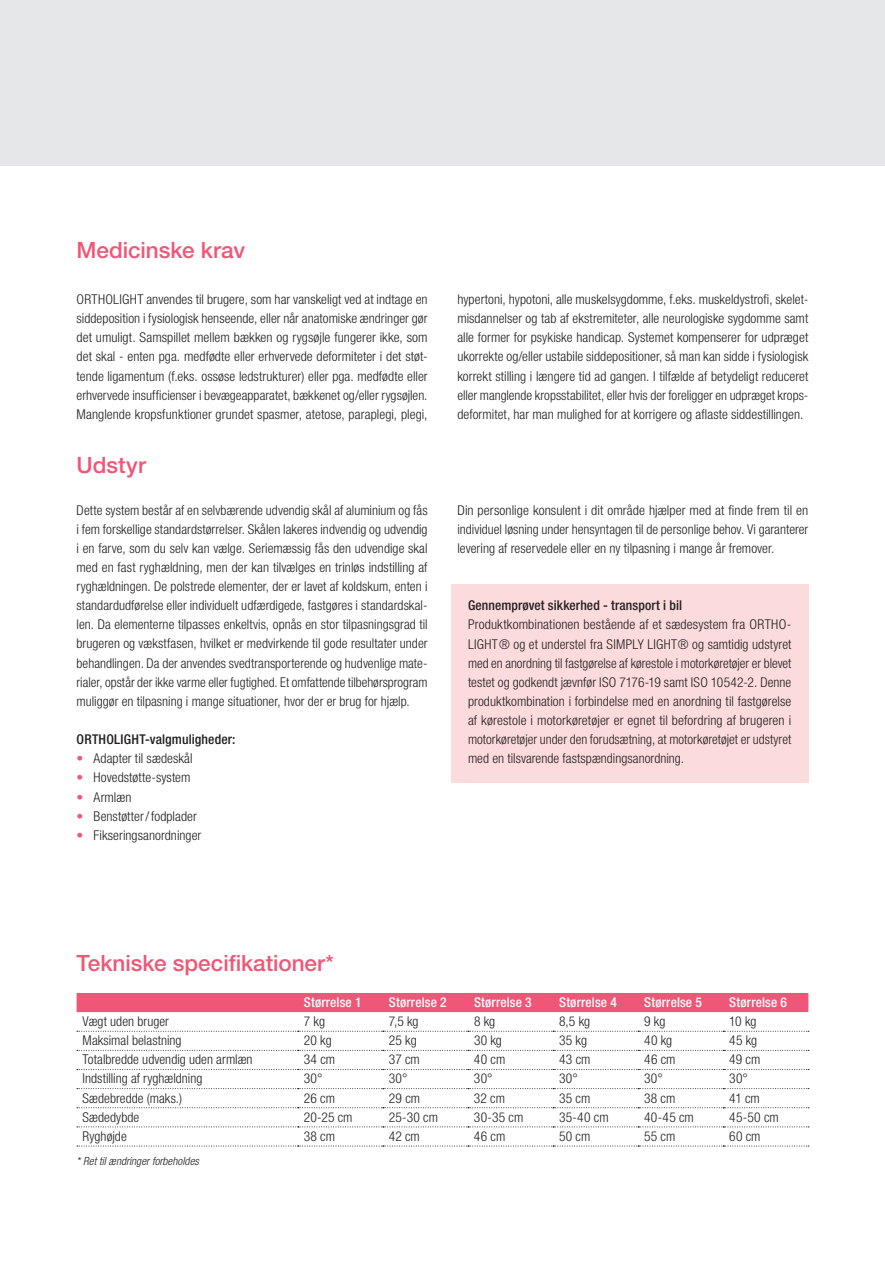
<style>
.page{position:relative;width:885px;height:1263px;background:#fff}
.page>*{position:absolute;margin:0;border:0;box-sizing:border-box;transform-origin:0 0}
.t1{font:500 22.5px "Helvetica Neue LT Pro";color:#f05677}
.t2{font:300 condensed 13.5px/19.2px "Helvetica Neue LT Pro";letter-spacing:.005em;color:#231f20;text-align:justify}
.t3{font:500 condensed 13.5px "Helvetica Neue LT Pro";letter-spacing:.01em;color:#231f20}
.t4{font:500 condensed 13.5px "Helvetica Neue LT Pro";letter-spacing:.01em;color:#fff}
.t5{font:italic 300 condensed 11.25px "Helvetica Neue LT Pro";letter-spacing:.01em;color:#231f20}
.s1{color:#f05677}
</style>
<div class="page">
<div style="left:0;top:0;width:884px;height:166px;background:#e6e7e9"></div>
<div style="left:77px;top:993px;width:731px;height:19px;background:#f05677"></div>
<svg style="left:77px;top:1031px;width:731px;height:1px"></svg>
<svg style="left:77px;top:1050px;width:731px;height:1px"></svg>
<svg style="left:77px;top:1069px;width:731px;height:1px"></svg>
<svg style="left:77px;top:1088px;width:731px;height:1px"></svg>
<svg style="left:77px;top:1107px;width:731px;height:1px"></svg>
<svg style="left:77px;top:1126px;width:731px;height:1px"></svg>
<svg style="left:77px;top:1146px;width:731px;height:1px"></svg>
<div style="left:451px;top:584px;width:357px;height:198px;background:#fcdbdc"></div>
<h1 class="t1" style="left:77px;top:237px;width:170px">Medicinske krav</h1>
<p class="t2" style="left:77px;top:290px;width:352px">ORTHOLIGHT anvendes til brugere, som har vanskeligt ved at indtage en siddeposition i fysiologisk henseende, eller når anatomiske ændringer gør det umuligt. Samspillet mellem bækken og rygsøjle fungerer ikke, som det skal - enten pga. medfødte eller erhvervede deformiteter i det støt&shy;tende ligamentum (f.eks. ossøse ledstrukturer) eller pga. medfødte eller erhvervede insufficienser i bevægeapparatet, bækkenet og/eller rygsøjlen.<br>Manglende kropsfunktioner grundet spasmer, atetose, paraplegi, plegi,</p>
<p class="t2" style="left:457px;top:290px;width:352px">hypertoni, hypotoni, alle muskelsygdomme, f.eks. muskeldystrofi, skelet&shy;misdannelser og tab af ekstremiteter, alle neurologiske sygdomme samt alle former for psykiske handicap. Systemet kompenserer for udpræget ukorrekte og/eller ustabile siddepositioner, så man kan sidde i fysiologisk korrekt stilling i længere tid ad gangen. I tilfælde af betydeligt reduceret eller manglende kropsstabilitet, eller hvis der foreligger en udpræget krops&shy;deformitet, har man mulighed for at korrigere og aflaste siddestillingen.</p>
<h1 class="t1" style="left:77px;top:452px;width:71px">Udstyr</h1>
<p class="t2" style="left:77px;top:500px;width:352px">Dette system består af en selvbærende udvendig skål af aluminium og fås i fem forskellige standardstørrelser. Skålen lakeres indvendig og udvendig i en farve, som du selv kan vælge. Seriemæssig fås den udvendige skal med en fast ryghældning, men der kan tilvælges en trinløs indstilling af ryghældningen. De polstrede elementer, der er lavet af koldskum, enten i standardudførelse eller individuelt udfærdigede, fastgøres i standardskal&shy;len. Da elementerne tilpasses enkeltvis, opnås en stor tilpasningsgrad til brugeren og vækstfasen, hvilket er medvirkende til gode resultater under behandlingen. Da der anvendes svedtransporterende og hudvenlige mate&shy;rialer, opstår der ikke varme eller fugtighed. Et omfattende tilbehørsprogram muliggør en tilpasning i mange situationer, hvor der er brug for hjælp.</p>
<p class="t3" style="left:77px;top:731px;width:160px">ORTHOLIGHT-valgmuligheder:</p>
<p class="t2" style="left:77px;top:749px;width:117px"><span class="s1">•</span> Adapter til sædeskål</p>
<p class="t2" style="left:77px;top:768px;width:115px"><span class="s1">•</span> Hovedstøtte-system</p>
<p class="t2" style="left:77px;top:787px;width:56px"><span class="s1">•</span> Armlæn</p>
<p class="t2" style="left:77px;top:806px;width:122px"><span class="s1">•</span> Benstøtter/fodplader</p>
<p class="t2" style="left:77px;top:825px;width:126px"><span class="s1">•</span> Fikseringsanordninger</p>
<p class="t2" style="left:457px;top:500px;width:352px">Din personlige konsulent i dit område hjælper med at finde frem til en individuel løsning under hensyntagen til de personlige behov. Vi garanterer levering af reservedele eller en ny tilpasning i mange år fremover.</p>
<p class="t3" style="left:468px;top:597px;width:215px">Gennemprøvet sikkerhed - transport i bil</p>
<p class="t2" style="left:468px;top:615px;width:325px">Produktkombinationen bestående af et sædesystem fra ORTHO-LIGHT ® og et understel fra SIMPLY LIGHT® og samtidig udstyret med en anordning til fastgørelse af kørestole i motorkøretøjer er blevet testet og godkendt jævnfør ISO 7176-19 samt ISO 10542-2. Denne produktkombination i forbindelse med en anordning til fastgørelse af kørestole i motorkøretøjer er egnet til befordring af brugeren i motorkøretøjer under den forudsætning, at motorkøretøjet er udstyret med en tilsvarende fastspændingsanordning.</p>
<h1 class="t1" style="left:77px;top:949px;width:258px">Tekniske specifikationer*</h1>
<p class="t4" style="left:304px;top:994px;width:59px">Størrelse 1</p>
<p class="t4" style="left:389px;top:994px;width:59px">Størrelse 2</p>
<p class="t4" style="left:474px;top:994px;width:59px">Størrelse 3</p>
<p class="t4" style="left:559px;top:994px;width:59px">Størrelse 4</p>
<p class="t4" style="left:644px;top:994px;width:59px">Størrelse 5</p>
<p class="t4" style="left:729px;top:994px;width:59px">Størrelse 6</p>
<p class="t2" style="left:83px;top:1011px;width:88px">Vægt uden bruger</p>
<p class="t2" style="left:304px;top:1011px;width:23px">7 kg</p>
<p class="t2" style="left:389px;top:1011px;width:31px">7,5 kg</p>
<p class="t2" style="left:474px;top:1011px;width:23px">8 kg</p>
<p class="t2" style="left:559px;top:1011px;width:33px">8,5 kg</p>
<p class="t2" style="left:644px;top:1011px;width:23px">9 kg</p>
<p class="t2" style="left:729px;top:1011px;width:29px">10 kg</p>
<p class="t2" style="left:83px;top:1031px;width:100px">Maksimal belastning</p>
<p class="t2" style="left:304px;top:1031px;width:29px">20 kg</p>
<p class="t2" style="left:389px;top:1031px;width:29px">25 kg</p>
<p class="t2" style="left:474px;top:1031px;width:29px">30 kg</p>
<p class="t2" style="left:559px;top:1031px;width:29px">35 kg</p>
<p class="t2" style="left:644px;top:1031px;width:30px">40 kg</p>
<p class="t2" style="left:729px;top:1031px;width:30px">45 kg</p>
<p class="t2" style="left:82px;top:1050px;width:171px">Totalbredde udvendig uden armlæn</p>
<p class="t2" style="left:304px;top:1050px;width:33px">34 cm</p>
<p class="t2" style="left:389px;top:1050px;width:32px">37 cm</p>
<p class="t2" style="left:474px;top:1050px;width:33px">40 cm</p>
<p class="t2" style="left:559px;top:1050px;width:33px">43 cm</p>
<p class="t2" style="left:644px;top:1050px;width:33px">46 cm</p>
<p class="t2" style="left:729px;top:1050px;width:33px">49 cm</p>
<p class="t2" style="left:82px;top:1069px;width:121px">Indstilling af ryghældning</p>
<p class="t2" style="left:304px;top:1069px;width:20px">30°</p>
<p class="t2" style="left:389px;top:1069px;width:20px">30°</p>
<p class="t2" style="left:474px;top:1069px;width:20px">30°</p>
<p class="t2" style="left:559px;top:1069px;width:20px">30°</p>
<p class="t2" style="left:644px;top:1069px;width:20px">30°</p>
<p class="t2" style="left:729px;top:1069px;width:20px">30°</p>
<p class="t2" style="left:82px;top:1088px;width:101px">Sædebredde (maks.)</p>
<p class="t2" style="left:304px;top:1088px;width:33px">26 cm</p>
<p class="t2" style="left:389px;top:1088px;width:33px">29 cm</p>
<p class="t2" style="left:474px;top:1088px;width:33px">32 cm</p>
<p class="t2" style="left:559px;top:1088px;width:33px">35 cm</p>
<p class="t2" style="left:644px;top:1088px;width:33px">38 cm</p>
<p class="t2" style="left:729px;top:1088px;width:32px">41 cm</p>
<p class="t2" style="left:82px;top:1107px;width:58px">Sædedybde</p>
<p class="t2" style="left:304px;top:1107px;width:50px">20-25 cm</p>
<p class="t2" style="left:389px;top:1107px;width:51px">25-30 cm</p>
<p class="t2" style="left:474px;top:1107px;width:51px">30-35 cm</p>
<p class="t2" style="left:559px;top:1107px;width:51px">35-40 cm</p>
<p class="t2" style="left:644px;top:1107px;width:51px">40-45 cm</p>
<p class="t2" style="left:729px;top:1107px;width:51px">45-50 cm</p>
<p class="t2" style="left:82px;top:1126px;width:46px">Ryghøjde</p>
<p class="t2" style="left:304px;top:1126px;width:33px">38 cm</p>
<p class="t2" style="left:389px;top:1126px;width:32px">42 cm</p>
<p class="t2" style="left:474px;top:1126px;width:33px">46 cm</p>
<p class="t2" style="left:559px;top:1126px;width:33px">50 cm</p>
<p class="t2" style="left:644px;top:1126px;width:33px">55 cm</p>
<p class="t2" style="left:729px;top:1126px;width:33px">60 cm</p>
<p class="t5" style="left:77px;top:1155px;width:124px">* Ret til ændringer forbeholdes</p>
</div>
